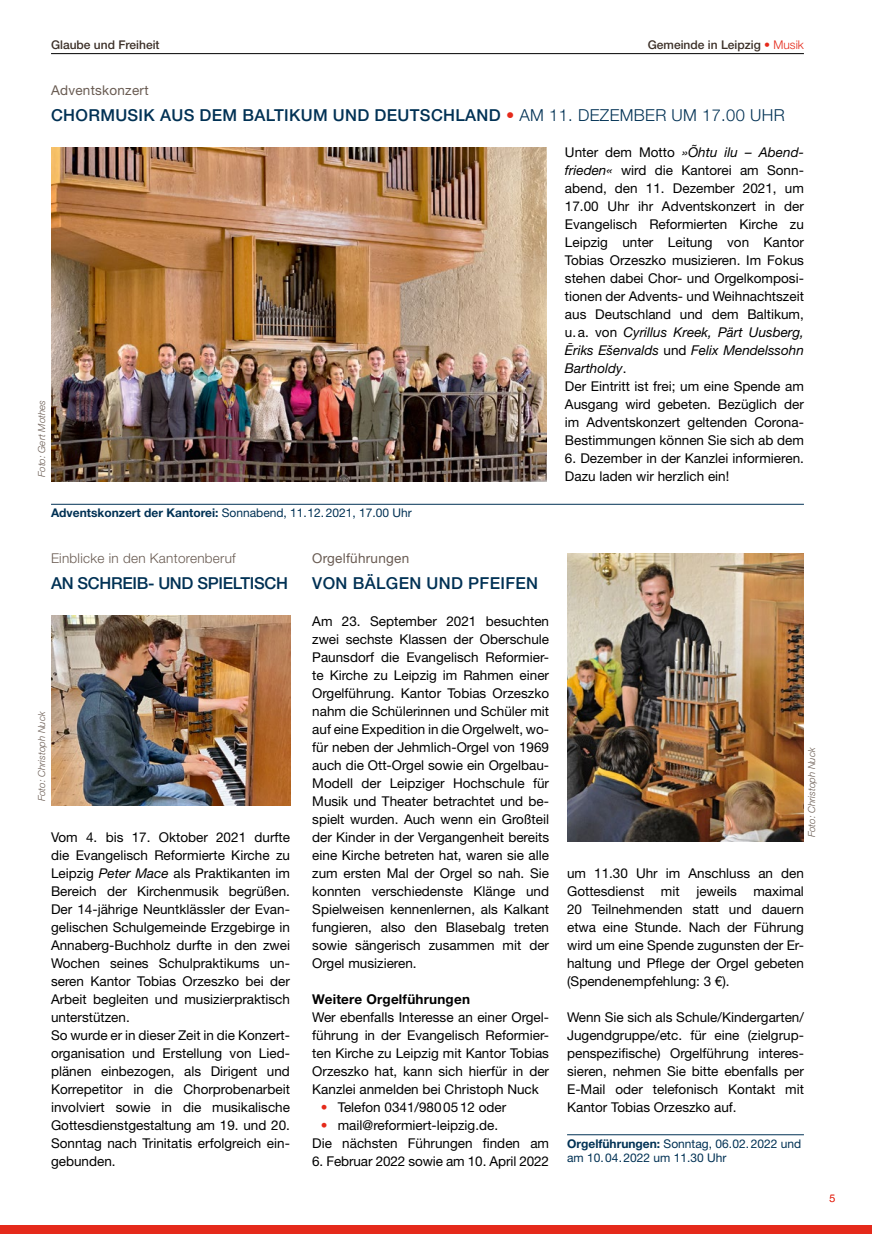
<style>
.page{position:relative;width:872px;height:1234px;background:#fff}
.page>*{position:absolute;margin:0;border:0;box-sizing:border-box;transform-origin:0 0}
.t1{font:500 16.5px "Helvetica Neue LT Pro";letter-spacing:.02em;color:#003154}
.t2{font:500 16.5px "Helvetica Neue LT Pro";letter-spacing:-.02em;color:#003154}
.t3{font:13.5px/18px "Helvetica Neue LT Pro";color:#000}
.t4{font:13.5px "Helvetica Neue LT Pro";letter-spacing:.02em;color:#695b52}
.t5{font:300 13.5px "Helvetica Neue LT Pro";letter-spacing:.02em;color:#695b52}
.t6{font:700 13.5px "Helvetica Neue LT Pro";letter-spacing:.015em;color:#000}
.t7{font:12px/14.2px "Helvetica Neue LT Pro";color:#003154}
.t8{font:500 12px "Helvetica Neue LT Pro";color:#3c3028}
.t9{font:300 10.5px "Helvetica Neue LT Pro";color:#e52a1b}
.t10{font:italic 300 9.75px "Helvetica Neue LT Pro";color:#695b52}
.s1{font-weight:300;color:#e52a1b}
.s2{color:#e52a1b}
.s3{font-weight:300}
.s4{font-style:italic}
.s5{font-weight:700}
</style>
<div class="page">
<div style="left:0;top:1225px;width:872px;height:8px;background:#e52a1b"></div>
<hr style="left:51px;top:53px;width:753px;height:1px;background:#000">
<hr style="left:51px;top:504px;width:753px;height:1px;background:#003154">
<hr style="left:567px;top:1134px;width:237px;height:1px;background:#003154">
<img style="left:51px;top:148px;width:496px;height:333px">
<img style="left:567px;top:553px;width:237px;height:288px">
<img style="left:51px;top:616px;width:239px;height:189px">
<p class="t8" style="left:51px;top:37px;width:110px">Glaube und Freiheit</p>
<p class="t8" style="left:648px;top:37px;width:158px">Gemeinde in Leipzig <span class="s1">• Musik</span></p>
<p class="t4" style="left:51px;top:82px;width:99px">Adventskonzert</p>
<p class="t1" style="left:51px;top:105px;width:735px">CHORMUSIK AUS DEM BALTIKUM UND DEUTSCHLAND <span class="s2">•</span> <span class="s3">AM 11. DEZEMBER UM 17.00 UHR</span></p>
<p class="t3" style="left:565px;top:143px;width:240px">Unter dem Motto <span class="s4">»Õhtu ilu – Abend&shy;frieden«</span> wird die Kantorei am Sonn&shy;abend, den 11. Dezember 2021, um 17.00 Uhr ihr Adventskonzert in der Evangelisch Reformierten Kirche zu Leipzig unter Leitung von Kantor Tobias Orzeszko musizieren. Im Fokus stehen dabei Chor- und Orgelkomposi&shy;tionen der Advents- und Weihnachtszeit aus Deutschland und dem Baltikum, u.a. von <span class="s4">Cyrillus Kreek, Pärt Uusberg, Ēriks Ešenvalds</span> und <span class="s4">Felix Mendelssohn Bartholdy</span>.<br>Der Eintritt ist frei; um eine Spende am Ausgang wird gebeten. Bezüglich der im Adventskonzert geltenden Corona-Bestimmungen können Sie sich ab dem</p>
<p class="t3" style="left:565px;top:449px;width:240px">6. Dezember in der Kanzlei informieren.<br>Dazu laden wir herzlich ein!</p>
<p class="t7" style="left:51px;top:505px;width:362px"><span class="s5">Adventskonzert der Kantorei:</span> Sonnabend, 11.12.2021, 17.00 Uhr</p>
<p class="t5" style="left:51px;top:550px;width:186px">Einblicke in den Kantorenberuf</p>
<p class="t2" style="left:51px;top:573px;width:238px">AN SCHREIB- UND SPIELTISCH</p>
<p class="t10" style="left:36px;top:477px;width:78px;rotate:-90deg">Foto: Gert Mothes</p>
<p class="t4" style="left:312px;top:549px;width:98px">Orgelführungen</p>
<p class="t1" style="left:312px;top:573px;width:227px">VON BÄLGEN UND PFEIFEN</p>
<p class="t3" style="left:312px;top:611px;width:238px;text-align:justify">Am 23. September 2021 besuchten zwei sechste Klassen der Oberschule Paunsdorf die Evangelisch Reformier&shy;te Kirche zu Leipzig im Rahmen einer Orgelführung. Kantor Tobias Orzeszko nahm die Schülerinnen und Schüler mit auf eine Expedition in die Orgelwelt, wo&shy;für neben der Jehmlich-Orgel von 1969 auch die Ott-Orgel sowie ein Orgelbau-Modell der Leipziger Hochschule für Musik und Theater betrachtet und be&shy;spielt wurden. Auch wenn ein Großteil der Kinder in der Vergangenheit bereits eine Kirche betreten hat, waren sie alle zum ersten Mal der Orgel so nah. Sie konnten verschiedenste Klänge und Spielweisen kennenlernen, als Kalkant fungieren, also den Blasebalg treten sowie sängerisch zusammen mit der Orgel musizieren.</p>
<p class="t6" style="left:312px;top:990px;width:159px">Weitere Orgelführungen</p>
<p class="t3" style="left:312px;top:1007px;width:238px;text-align:justify">Wer ebenfalls Interesse an einer Orgel&shy;führung in der Evangelisch Reformier&shy;ten Kirche zu Leipzig mit Kantor Tobias Orzeszko hat, kann sich hierfür in der Kanzlei anmelden bei Christoph Nuck</p>
<p class="t3" style="left:321px;top:1097px;width:187px"><span class="s2">•</span> Telefon 0341/9800512 oder</p>
<p class="t3" style="left:312px;top:1115px;width:238px;text-indent:9px"><span class="s2">•</span> mail@reformiert-leipzig.de.<br>Die nächsten Führungen finden am</p>
<p class="t3" style="left:312px;top:1151px;width:238px">6. Februar 2022 sowie am 10. April 2022</p>
<p class="t10" style="left:36px;top:801px;width:91px;rotate:-90deg">Foto: Christoph Nuck</p>
<p class="t10" style="left:805px;top:837px;width:91px;rotate:-90deg">Foto: Christoph Nuck</p>
<p class="t3" style="left:51px;top:827px;width:240px">Vom 4. bis 17. Oktober 2021 durfte die Evangelisch Reformierte Kirche zu Leipzig <span class="s4">Peter Mace</span> als Praktikanten im Bereich der Kirchenmusik begrüßen.<br>Der 14-jährige Neuntklässler der Evan&shy;gelischen Schulgemeinde Erzgebirge in Annaberg-Buchholz durfte in den zwei Wochen seines Schulpraktikums un&shy;seren Kantor Tobias Orzeszko bei der Arbeit begleiten und musizierpraktisch unterstützen.<br>So wurde er in dieser Zeit in die Konzert&shy;organisation und Erstellung von Lied&shy;plänen einbezogen, als Dirigent und Korrepetitor in die Chorprobenarbeit involviert sowie in die musikalische Gottesdienstgestaltung am 19. und 20.<br>Sonntag nach Trinitatis erfolgreich ein&shy;gebunden.</p>
<p class="t3" style="left:567px;top:863px;width:238px;text-align:justify">um 11.30 Uhr im Anschluss an den Gottesdienst mit jeweils maximal 20 Teilnehmenden statt und dauern etwa eine Stunde. Nach der Führung wird um eine Spende zugunsten der Er&shy;haltung und Pflege der Orgel gebeten (Spendenempfehlung: 3 €).</p>
<p class="t3" style="left:567px;top:1007px;width:238px;text-align:justify">Wenn Sie sich als Schule/Kindergarten/ Jugendgruppe/etc. für eine (zielgrup&shy;penspezifische) Orgelführung interes&shy;sieren, nehmen Sie bitte ebenfalls per E-Mail oder telefonisch Kontakt mit Kantor Tobias Orzeszko auf.</p>
<p class="t7" style="left:567px;top:1135px;width:236px"><span class="s5">Orgelführungen:</span> Sonntag, 06.02.2022 und am 10.04.2022 um 11.30 Uhr</p>
<p class="t9" style="left:829px;top:1191px;width:7px">5</p>
</div>
